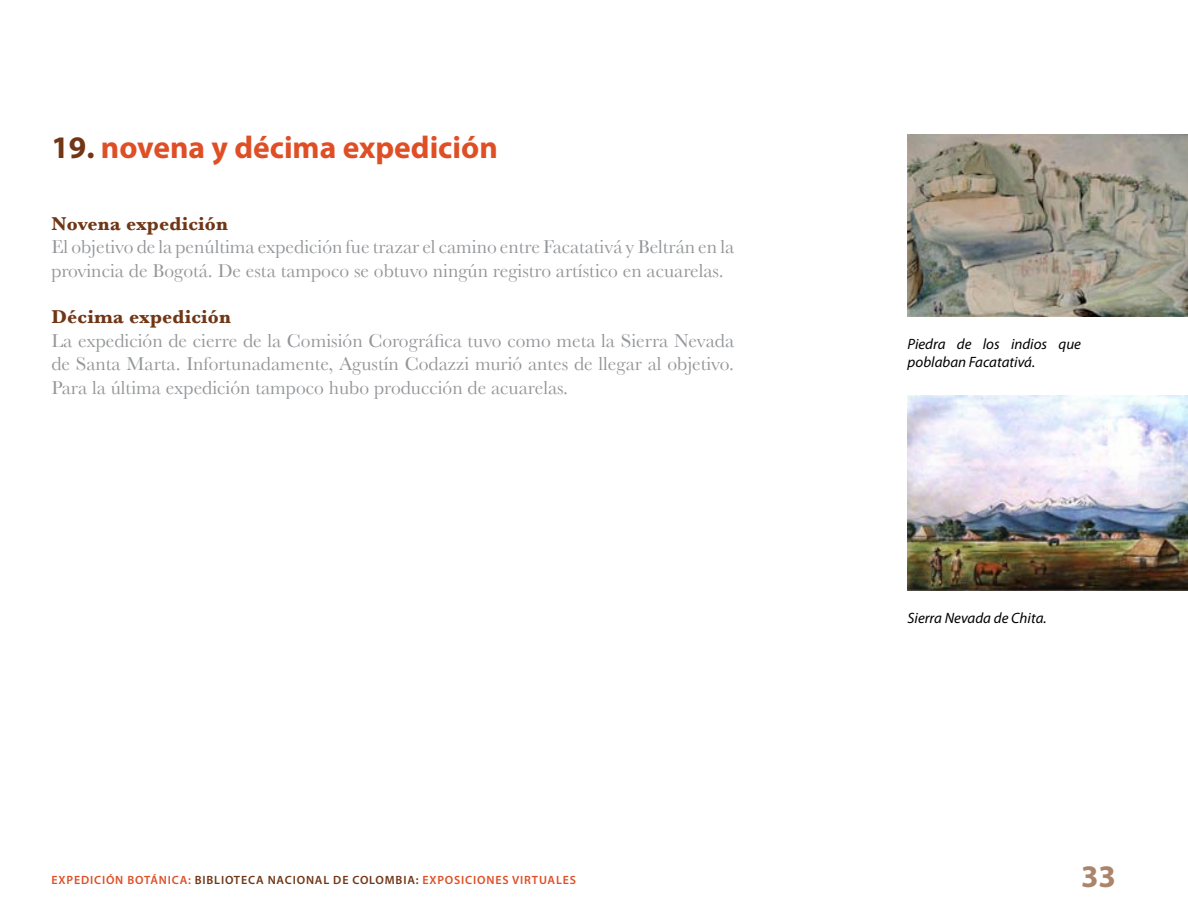
<style>
.page{position:relative;width:1188px;height:918px;background:#fff}
.page>*{position:absolute;margin:0;border:0;box-sizing:border-box;transform-origin:0 0}
.t1{font:700 31.5px "Myriad Pro";color:#de4f26}
.t2{font:700 31.5px "Myriad Pro";color:#ab846a}
.t3{font:19.5px/23.4px "Baskerville";color:#939598}
.t4{font:700 19.5px "Baskerville";letter-spacing:.01em;color:#703616}
.t5{font:italic 15px/18px "Myriad Pro";color:#000}
.t6{font:600 12px "Myriad Pro";letter-spacing:.07em;color:#de4f26}
.s1{color:#703616}
</style>
<div class="page">
<img style="left:908px;top:134px;width:280px;height:182px">
<img style="left:908px;top:396px;width:280px;height:195px">
<h1 class="t1" style="left:51px;top:127px;width:448px"><span class="s1">19.</span> novena y décima expedición</h1>
<p class="t4" style="left:51px;top:212px;width:178px">Novena expedición</p>
<p class="t3" style="left:51px;top:235px;width:684px">El objetivo de la penúltima expedición fue trazar el camino entre Facatativá y Beltrán en la provincia de Bogotá. De esta tampoco se obtuvo ningún registro artístico en acuarelas.</p>
<p class="t4" style="left:51px;top:306px;width:181px">Décima expedición</p>
<p class="t3" style="left:51px;top:329px;width:684px;text-align:justify">La expedición de cierre de la Comisión Corográfica tuvo como meta la Sierra Nevada de Santa Marta. Infortunadamente, Agustín Codazzi murió antes de llegar al objetivo.<br>Para la última expedición tampoco hubo producción de acuarelas.</p>
<p class="t6" style="left:52px;top:872px;width:526px">EXPEDICIÓN BOTÁNICA: <span class="s1">BIBLIOTECA NACIONAL DE COLOMBIA:</span> EXPOSICIONES VIRTUALES</p>
<p class="t5" style="left:908px;top:335px;width:175px">Piedra de los indios que poblaban Facatativá.</p>
<p class="t5" style="left:908px;top:609px;width:141px">Sierra Nevada de Chita.</p>
<h1 class="t2" style="left:1081px;top:856px;width:36px">33</h1>
</div>
